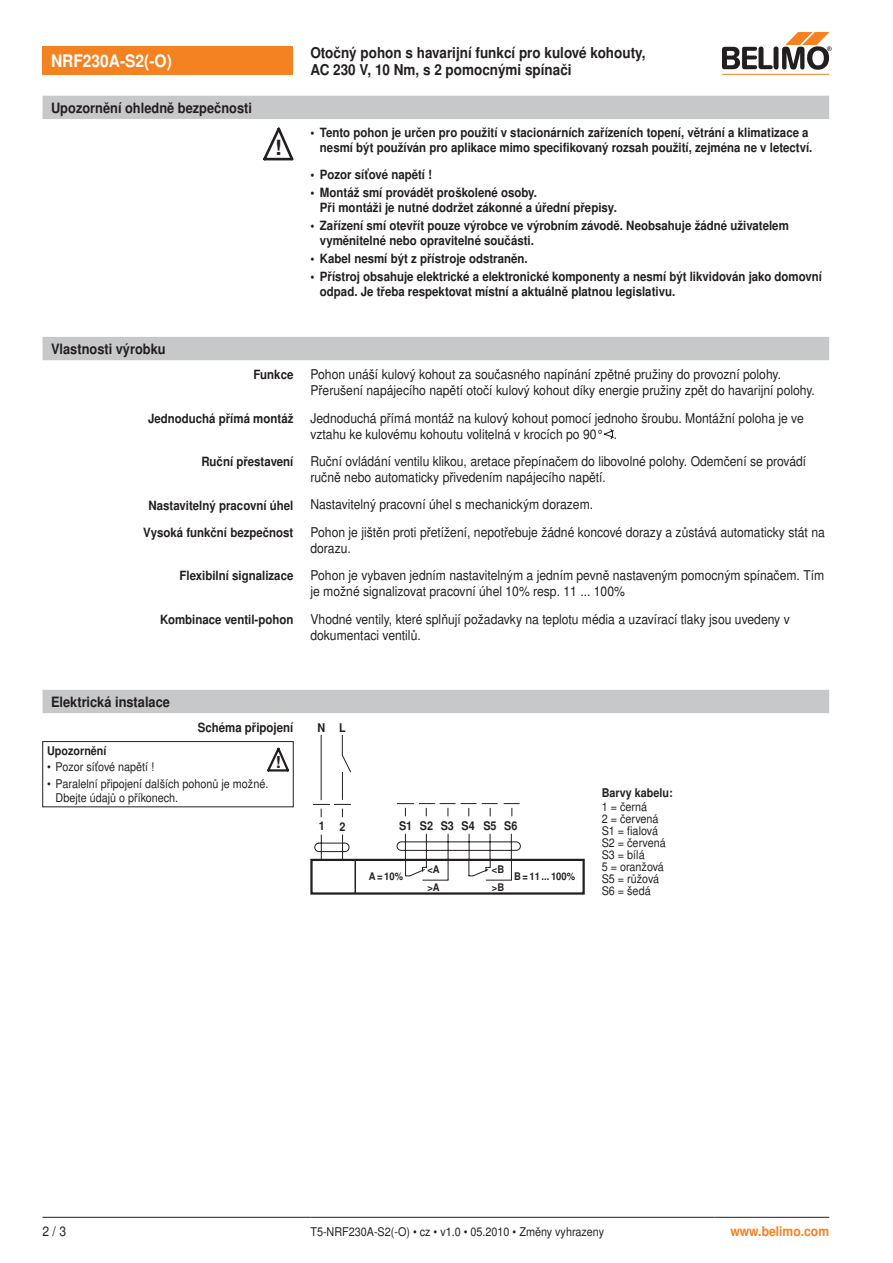
<style>
.page{position:relative;width:893px;height:1263px;background:#fff}
.page>*{position:absolute;margin:0;border:0;box-sizing:border-box;transform-origin:0 0}
.t1{font:700 21px "Nimbus Sans BEL";color:#231f20}
.Überschrift_2_invers{font:700 17.25px "Nimbus Sans BEL";color:#fff;scale:.9 1}
.t2{font:700 16.5px "Nimbus Sans BEL";color:#231f20}
.Überschrift_2{font:700 15px/16.5px "Nimbus Sans BEL";color:#231f20;scale:.9 1}
.Überschrift_Kapitel{font:700 14.25px "Nimbus Sans BEL";color:#231f20;scale:.9 1}
.Lauftext_9{font:13.5px/16.2px "Nimbus Sans BEL";color:#231f20;scale:.9 1}
.www_rechts{font:700 13.5px "Nimbus Sans BEL";color:#f58220;scale:.9 1}
.Zahl_Seite_links{font:13.5px "Nimbus Sans BEL";color:#231f20;scale:.9 1}
.Sicherheitshinweise{font:700 12.75px/15.3px "Nimbus Sans BEL";color:#231f20;scale:.9 1}
.Marginalien{font:700 12.75px "Nimbus Sans BEL";color:#231f20;scale:.9 1}
.Hinweise_Aufzählung{font:12px/14.4px "Nimbus Sans BEL";color:#231f20;scale:.9 1}
.Aufzählung_Kabelfarb{font:12px "Nimbus Sans BEL";color:#231f20;scale:.9 1}
.Lauftext_8{font:12px "Nimbus Sans BEL";color:#231f20;scale:.9 1}
.Hinweise_Titel{font:700 12px "Nimbus Sans BEL";color:#231f20;scale:.9 1}
.t3{font:700 10.5px/18px "Nimbus Sans BEL";color:#231f20;scale:.9 1}
</style>
<div class="page">
<div style="left:43px;top:47px;width:250px;height:28px;background:#f58220"></div>
<hr style="left:723px;top:74px;width:106px;height:1px;background:#f58220">
<svg style="left:723px;top:32px;width:109px;height:38px"></svg>
<hr style="left:43px;top:1217px;width:267px;height:1px;background:#231f20">
<hr style="left:310px;top:1217px;width:404px;height:1px;background:#231f20">
<hr style="left:714px;top:1217px;width:115px;height:1px;background:#231f20">
<div style="left:43px;top:96px;width:786px;height:23px;background:#c7c8ca"></div>
<svg style="left:263px;top:128px;width:30px;height:33px"></svg>
<div style="left:43px;top:337px;width:786px;height:23px;background:#c7c8ca"></div>
<svg style="left:604px;top:429px;width:10px;height:10px"></svg>
<div style="left:43px;top:690px;width:786px;height:23px;background:#c7c8ca"></div>
<div style="left:310px;top:859px;width:275px;height:36px;border:2px solid #231f20"></div>
<svg style="left:312px;top:734px;width:209px;height:147px"></svg>
<hr style="left:354px;top:860px;width:2px;height:33px;background:#231f20">
<div style="left:43px;top:741px;width:250px;height:66px;border:1px solid #231f20"></div>
<svg style="left:267px;top:748px;width:22px;height:23px"></svg>
<p class="Überschrift_2_invers" style="left:51px;top:51px;width:136px">NRF230A-S2(-O)</p>
<p class="Überschrift_2" style="left:310px;top:45px;width:374px">Otočný pohon s havarijní funkcí pro kulové kohouty,<br>AC 230 V, 10 Nm, s 2 pomocnými spínači</p>
<p class="Überschrift_Kapitel" style="left:51px;top:99px;width:225px">Upozornění ohledně bezpečnosti</p>
<p class="t1" style="left:275px;top:135px;width:8px">!</p>
<p class="Überschrift_Kapitel" style="left:51px;top:340px;width:129px">Vlastnosti výrobku</p>
<p class="Sicherheitshinweise" style="left:310px;top:125px;width:559px;text-align:right">• Tento pohon je určen pro použití v stacionárních zařízeních topení, větrání a klimatizace a nesmí být používán pro aplikace mimo specifikovaný rozsah použití, zejména ne v letectví.</p>
<p class="Sicherheitshinweise" style="left:310px;top:167px;width:137px">• Pozor síťové napětí !</p>
<p class="Sicherheitshinweise" style="left:310px;top:185px;width:253px">• Montáž smí provádět proškolené osoby.</p>
<p class="Sicherheitshinweise" style="left:320px;top:200px;width:331px">Při montáži je nutné dodržet zákonné a úřední přepisy.</p>
<p class="Sicherheitshinweise" style="left:320px;top:218px;width:522px;text-indent:-10px">• Zařízení smí otevřít pouze výrobce ve výrobním závodě. Neobsahuje žádné uživatelem vyměnitelné nebo opravitelné součásti.</p>
<p class="Sicherheitshinweise" style="left:310px;top:251px;width:243px">• Kabel nesmí být z přístroje odstraněn.</p>
<p class="Sicherheitshinweise" style="left:320px;top:269px;width:559px;text-indent:-10px">• Přístroj obsahuje elektrické a elektronické komponenty a nesmí být likvidován jako domovní odpad. Je třeba respektovat místní a aktuálně platnou legislativu.</p>
<p class="Marginalien" style="left:254px;top:367px;width:46px">Funkce</p>
<p class="Lauftext_9" style="left:310px;top:366px;width:562px">Pohon unáší kulový kohout za současného napínání zpětné pružiny do provozní polohy.<br>Přerušení napájecího napětí otočí kulový kohout díky energie pružiny zpět do havarijní polohy.</p>
<p class="Marginalien" style="left:148px;top:410px;width:163px">Jednoduchá přímá montáž</p>
<p class="Lauftext_9" style="left:310px;top:410px;width:550px">Jednoduchá přímá montáž na kulový kohout pomocí jednoho šroubu. Montážní poloha je ve vztahu ke kulovému kohoutu volitelná v krocích po 90° .</p>
<p class="Marginalien" style="left:201px;top:454px;width:104px">Ruční přestavení</p>
<p class="Lauftext_9" style="left:310px;top:453px;width:552px">Ruční ovládání ventilu klikou, aretace přepínačem do libovolné polohy. Odemčení se provádí ručně nebo automaticky přivedením napájecího napětí.</p>
<p class="Marginalien" style="left:148px;top:497px;width:163px">Nastavitelný pracovní úhel</p>
<p class="Lauftext_9" style="left:310px;top:497px;width:316px">Nastavitelný pracovní úhel s mechanickým dorazem.</p>
<p class="Marginalien" style="left:143px;top:525px;width:168px">Vysoká funkční bezpečnost</p>
<p class="Lauftext_9" style="left:310px;top:524px;width:573px">Pohon je jištěn proti přetížení, nepotřebuje žádné koncové dorazy a zůstává automaticky stát na dorazu.</p>
<p class="Marginalien" style="left:180px;top:568px;width:128px">Flexibilní signalizace</p>
<p class="Lauftext_9" style="left:310px;top:568px;width:572px">Pohon je vybaven jedním nastavitelným a jedním pevně nastaveným pomocným spínačem. Tím je možné signalizovat pracovní úhel 10% resp. 11 ... 100%</p>
<p class="Marginalien" style="left:160px;top:612px;width:150px">Kombinace ventil-pohon</p>
<p class="Lauftext_9" style="left:310px;top:611px;width:534px">Vhodné ventily, které splňují požadavky na teplotu média a uzavírací tlaky jsou uvedeny v dokumentaci ventilů.</p>
<p class="Überschrift_Kapitel" style="left:51px;top:693px;width:134px">Elektrická instalace</p>
<p class="Marginalien" style="left:198px;top:720px;width:108px">Schéma připojení</p>
<p class="Hinweise_Titel" style="left:47px;top:743px;width:68px">Upozornění</p>
<p class="Hinweise_Aufzählung" style="left:47px;top:760px;width:121px">• Pozor síťové napětí !</p>
<p class="Hinweise_Aufzählung" style="left:56px;top:777px;width:238px;text-indent:-9px">• Paralelní připojení dalších pohonů je možné.<br>Dbejte údajů o příkonech.</p>
<p class="t2" style="left:275px;top:752px;width:7px">!</p>
<p class="Hinweise_Titel" style="left:317px;top:720px;width:33px">N L</p>
<p class="Hinweise_Titel" style="left:319px;top:818px;width:31px">1 2</p>
<p class="Hinweise_Titel" style="left:399px;top:817px;width:133px">S1 S2 S3 S4 S5 S6</p>
<p class="t3" style="left:427px;top:861px;width:15px">&lt;A &gt;A</p>
<p class="t3" style="left:492px;top:861px;width:15px">&lt;B &gt;B</p>
<p class="t3" style="left:369px;top:869px;width:40px">A=10%</p>
<p class="t3" style="left:514px;top:869px;width:69px">B = 11 ... 100%</p>
<p class="Hinweise_Titel" style="left:602px;top:785px;width:80px">Barvy kabelu:</p>
<p class="Aufzählung_Kabelfarb" style="left:602px;top:799px;width:52px">1 = černá</p>
<p class="Aufzählung_Kabelfarb" style="left:602px;top:811px;width:65px">2 = červená</p>
<p class="Aufzählung_Kabelfarb" style="left:602px;top:823px;width:64px">S1 = fialová</p>
<p class="Aufzählung_Kabelfarb" style="left:602px;top:835px;width:73px">S2 = červená</p>
<p class="Aufzählung_Kabelfarb" style="left:602px;top:847px;width:49px">S3 = bílá</p>
<p class="Aufzählung_Kabelfarb" style="left:602px;top:859px;width:71px">5 = oranžová</p>
<p class="Aufzählung_Kabelfarb" style="left:602px;top:871px;width:65px">S5 = růžová</p>
<p class="Aufzählung_Kabelfarb" style="left:602px;top:883px;width:56px">S6 = šedá</p>
<p class="Zahl_Seite_links" style="left:43px;top:1223px;width:28px">2 / 3</p>
<p class="Lauftext_8" style="left:310px;top:1224px;width:328px">T5-NRF230A-S2(-O) • cz • v1.0 • 05.2010 • Změny vyhrazeny</p>
<p class="www_rechts" style="left:730px;top:1223px;width:111px">www.belimo.com</p>
</div>
